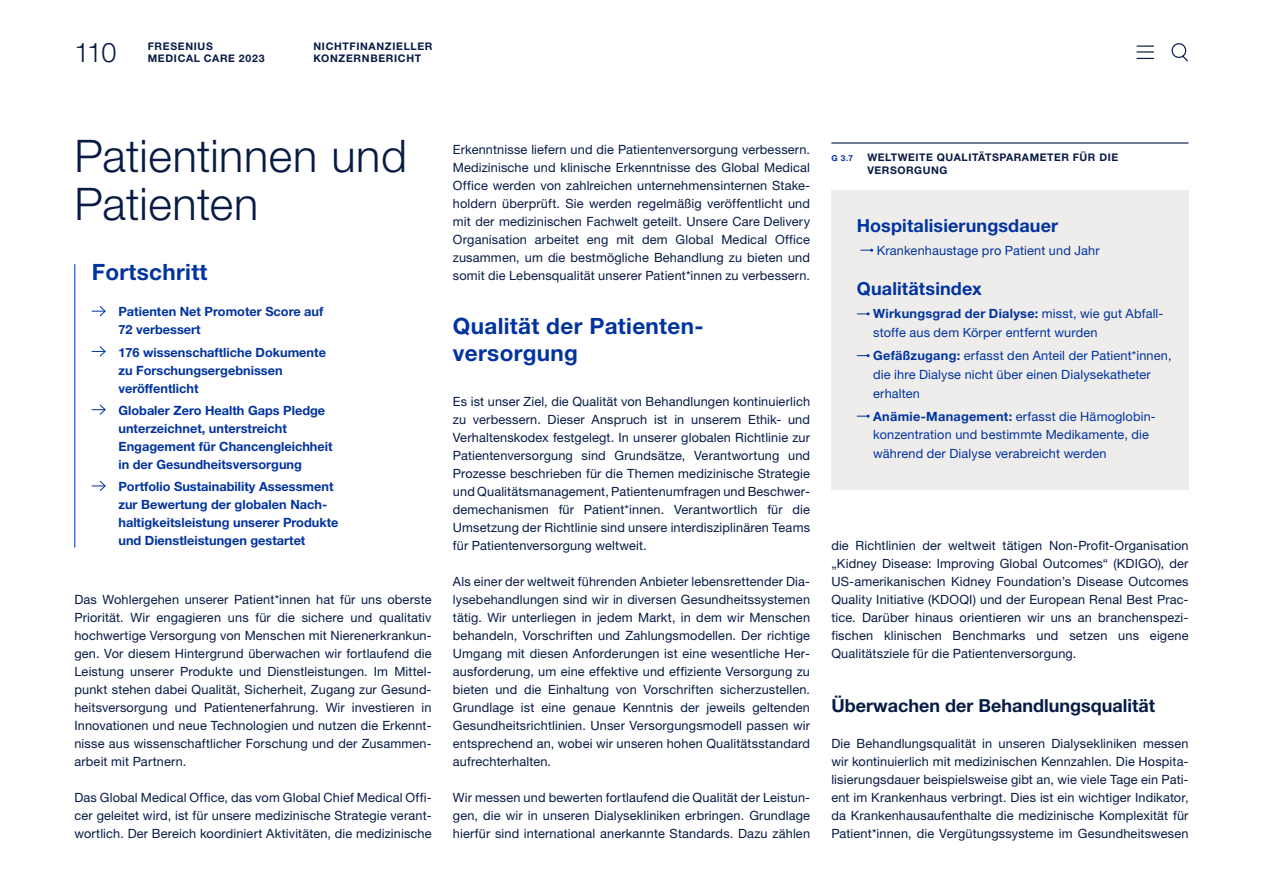
<style>
.page{position:relative;width:1263px;height:893px;background:#fff}
.page>*{position:absolute;margin:0;border:0;box-sizing:border-box;transform-origin:0 0}
.t1{font:300 45px/48px "Helvetica Neue LT Std";letter-spacing:.01em;color:#071b45}
.t2{font:300 27px "Helvetica Neue LT Std";color:#071b45}
.t3{font:700 22.5px/27px "Helvetica Neue LT Std";letter-spacing:.015em;color:#0033a0}
.t4{font:700 18px "Helvetica Neue LT Std";letter-spacing:.005em;color:#0033a0}
.t5{font:700 18px "Helvetica Neue LT Std";color:#071b45}
.t6{font:12.75px/18px "Helvetica Neue LT Std";letter-spacing:.01em;color:#071b45;text-align:justify}
.t7{font:700 12.75px/18px "Helvetica Neue LT Std";color:#0033a0}
.t8{font:12.75px/18.8px "Helvetica Neue LT Std";letter-spacing:.01em;color:#0033a0}
.t9{font:700 10.5px/12.8px "Helvetica Neue LT Std";letter-spacing:.055em;color:#071b45}
.t10{font:700 8.25px "Helvetica Neue LT Std";color:#0033a0}
.s1{font-weight:700}
</style>
<div class="page">
<svg style="left:92px;top:306px;width:14px;height:11px"></svg>
<svg style="left:92px;top:346px;width:14px;height:11px"></svg>
<svg style="left:92px;top:404px;width:14px;height:11px"></svg>
<svg style="left:92px;top:480px;width:14px;height:11px"></svg>
<hr style="left:74px;top:264px;width:1px;height:284px;background:#0033a0">
<div style="left:831px;top:190px;width:357px;height:299px;background:#eeedeb"></div>
<hr style="left:831px;top:142px;width:357px;height:2px;background:#071b45">
<svg style="left:860px;top:249px;width:13px;height:3px"></svg>
<svg style="left:857px;top:312px;width:13px;height:3px"></svg>
<svg style="left:857px;top:354px;width:13px;height:3px"></svg>
<svg style="left:857px;top:415px;width:13px;height:3px"></svg>
<svg style="left:1171px;top:43px;width:17px;height:19px"></svg>
<svg style="left:1137px;top:46px;width:16px;height:13px"></svg>
<p class="t9" style="left:148px;top:40px;width:67px">FRESENIUS</p>
<h2 class="t2" style="left:74px;top:36px;width:44px">110</h2>
<p class="t9" style="left:148px;top:52px;width:118px">MEDICAL CARE 2023</p>
<p class="t9" style="left:313px;top:40px;width:121px;line-height:12px">NICHTFINANZIELLER<br>KONZERNBERICHT</p>
<h1 class="t1" style="left:74px;top:131px;width:334px">Patientinnen und<br>Patienten</h1>
<h3 class="t3" style="left:92px;top:258px;width:117px">Fortschritt</h3>
<p class="t7" style="left:118px;top:302px;width:206px">Patienten Net Promoter Score auf<br>72 verbessert</p>
<p class="t7" style="left:118px;top:343px;width:209px">176 wissenschaftliche Dokumente zu Forschungsergebnissen veröffentlicht</p>
<p class="t7" style="left:118px;top:401px;width:216px">Globaler Zero Health Gaps Pledge unterzeichnet, unterstreicht<br>Engagement für Chancengleichheit in der Gesundheitsversorgung</p>
<p class="t7" style="left:118px;top:477px;width:222px">Portfolio Sustainability Assessment zur Bewertung der globalen Nach&shy;haltigkeitsleistung unserer Produkte und Dienstleistungen gestartet</p>
<p class="t6" style="left:74px;top:590px;width:359px">Das Wohlergehen unserer Patient*innen hat für uns oberste Priorität. Wir engagieren uns für die sichere und qualitativ hochwertige Versorgung von Menschen mit Nierenerkrankun&shy;gen. Vor diesem Hintergrund überwachen wir fortlaufend die Leistung unserer Produkte und Dienstleistungen. Im Mittel&shy;punkt stehen dabei Qualität, Sicherheit, Zugang zur Gesund&shy;heitsversorgung und Patientenerfahrung. Wir investieren in Innovationen und neue Technologien und nutzen die Erkennt&shy;nisse aus wissenschaftlicher Forschung und der Zusammen&shy;arbeit mit Partnern.</p>
<p class="t6" style="left:74px;top:788px;width:359px">Das Global Medical Office, das vom Global Chief Medical Offi&shy;cer geleitet wird, ist für unsere medizinische Strategie verant&shy;wortlich. Der Bereich koordiniert Aktivitäten, die medizinische</p>
<p class="t6" style="left:453px;top:140px;width:359px">Erkenntnisse liefern und die Patientenversorgung verbessern.<br>Medizinische und klinische Erkenntnisse des Global Medical Office werden von zahlreichen unternehmensinternen Stake&shy;holdern überprüft. Sie werden regelmäßig veröffentlicht und mit der medizinischen Fachwelt geteilt. Unsere Care Delivery Organisation arbeitet eng mit dem Global Medical Office zusammen, um die bestmögliche Behandlung zu bieten und somit die Lebensqualität unserer Patient*innen zu verbessern.</p>
<h3 class="t3" style="left:453px;top:312px;width:252px">Qualität der Patiente n&shy;versorgung</h3>
<p class="t6" style="left:453px;top:392px;width:359px">Es ist unser Ziel, die Qualität von Behandlungen kontinuierlich zu verbessern. Dieser Anspruch ist in unserem Ethik- und Verhaltenskodex festgelegt. In unserer globalen Richtlinie zur Patientenversorgung sind Grundsätze, Verantwortung und Prozesse beschrieben für die Themen medizinische Strategie und Qualitätsmanagement, Patientenumfragen und Beschwer&shy;demechanismen für Patient*innen. Verantwortlich für die Umsetzung der Richtlinie sind unsere interdisziplinären Teams für Patientenversorgung weltweit.</p>
<p class="t6" style="left:453px;top:572px;width:359px">Als einer der weltweit führenden Anbieter lebensrettender Dia&shy;lysebehandlungen sind wir in diversen Gesundheitssystemen tätig. Wir unterliegen in jedem Markt, in dem wir Menschen behandeln, Vorschriften und Zahlungsmodellen. Der richtige Umgang mit diesen Anforderungen ist eine wesentliche Her&shy;ausforderung, um eine effektive und effiziente Versorgung zu bieten und die Einhaltung von Vorschriften sicherzustellen.<br>Grundlage ist eine genaue Kenntnis der jeweils geltenden Gesundheitsrichtlinien. Unser Versorgungsmodell passen wir entsprechend an, wobei wir unseren hohen Qualitätsstandard aufrechterhalten.</p>
<p class="t6" style="left:453px;top:788px;width:359px">Wir messen und bewerten fortlaufend die Qualität der Leistun&shy;gen, die wir in unseren Dialysekliniken erbringen. Grundlage hierfür sind international anerkannte Standards. Dazu zählen</p>
<p class="t10" style="left:831px;top:153px;width:23px">G 3.7</p>
<p class="t9" style="left:867px;top:151px;width:252px">WELTWEITE QUALITÄTSPARAMETER FÜR DIE<br>VERSORGUNG</p>
<h3 class="t4" style="left:857px;top:214px;width:203px">Hospitalisierungsdauer</h3>
<p class="t8" style="left:877px;top:241px;width:225px">Krankenhaustage pro Patient und Jahr</p>
<h3 class="t4" style="left:857px;top:278px;width:126px">Qualitätsindex</h3>
<p class="t8" style="left:873px;top:304px;width:292px"><span class="s1">Wirkungsgrad der Dialyse:</span> misst, wie gut Abfall&shy;stoffe aus dem Körper entfernt wurden</p>
<p class="t8" style="left:873px;top:346px;width:300px"><span class="s1">Gefäßzugang:</span> erfasst den Anteil der Patient*innen, die ihre Dialyse nicht über einen Dialysekatheter erhalten</p>
<p class="t8" style="left:873px;top:407px;width:284px"><span class="s1">Anämie-Management:</span> erfasst die Hämoglobin&shy;konzentration und bestimmte Medikamente, die während der Dialyse verabreicht werden</p>
<p class="t6" style="left:831px;top:536px;width:359px">die Richtlinien der weltweit tätigen Non-Profit-Organisation „Kidney Disease: Improving Global Outcomes“ (KDIGO), der US-amerikanischen Kidney Foundation’s Disease Outcomes Quality Initiative (KDOQI) und der European Renal Best Prac&shy;tice. Darüber hinaus orientieren wir uns an branchenspezi&shy;fischen klinischen Benchmarks und setzen uns eigene Qualitätsziele für die Patientenversorgung.</p>
<h3 class="t5" style="left:831px;top:695px;width:325px">Überwachen der Behandlungsqualität</h3>
<p class="t6" style="left:831px;top:734px;width:359px">Die Behandlungsqualität in unseren Dialysekliniken messen wir kontinuierlich mit medizinischen Kennzahlen. Die Hospita&shy;lisierungsdauer beispielsweise gibt an, wie viele Tage ein Pati&shy;ent im Krankenhaus verbringt. Dies ist ein wichtiger Indikator, da Krankenhausaufenthalte die medizinische Komplexität für Patient*innen, die Vergütungssysteme im Gesundheitswesen</p>
</div>
